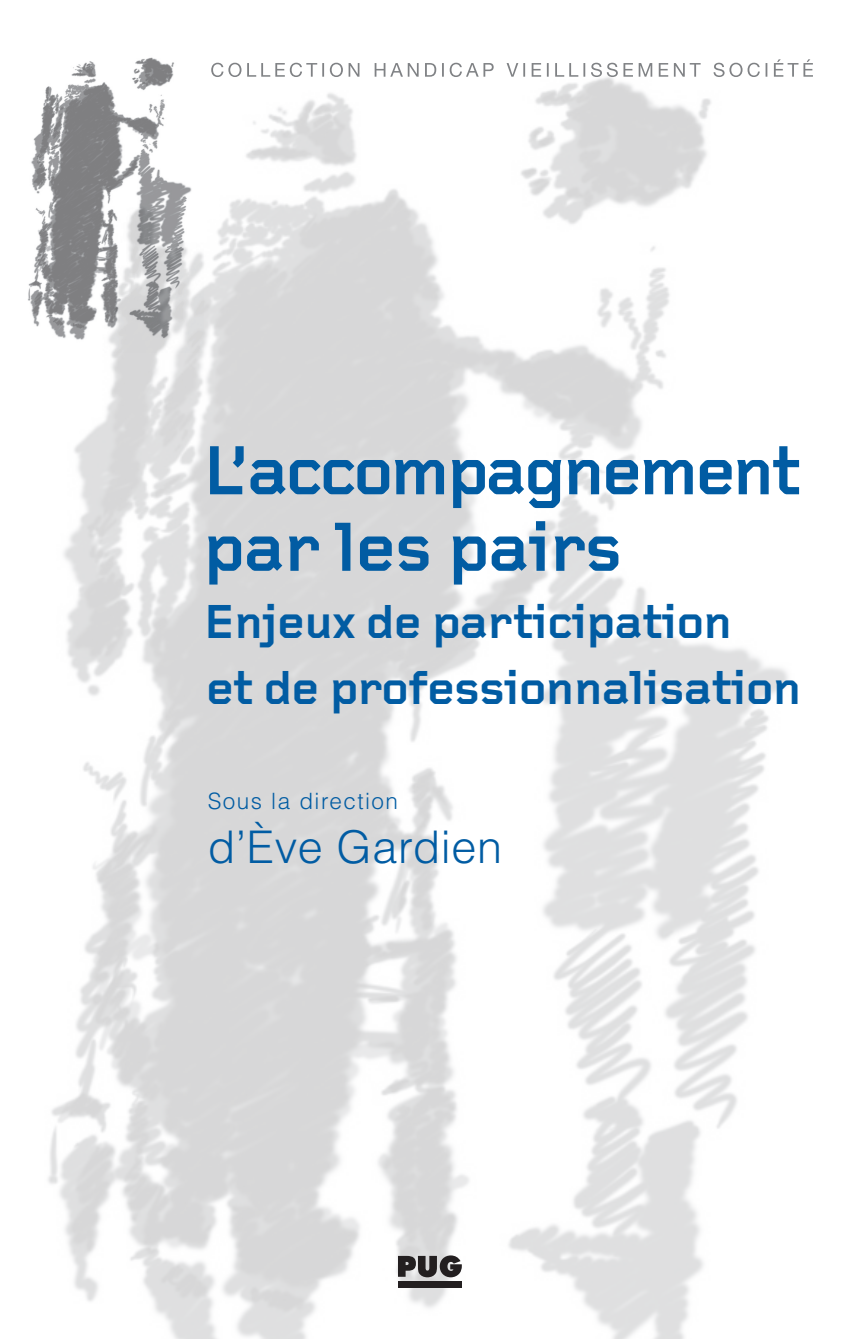
<style>
.page{position:relative;width:860px;height:1339px;background:#fff}
.page>*{position:absolute;margin:0;border:0;box-sizing:border-box;transform-origin:0 0}
.t1{font:700 72px/76.5px "Foundry Gridnik";letter-spacing:-.04em;color:#015ca3}
.t2{font:700 49.5px/65.2px "Foundry Gridnik";letter-spacing:-.015em;color:#015ca3}
.t3{font:300 45px "Helvetica LT Std";letter-spacing:.015em;color:#015ca3}
.t4{font:300 22.5px "Helvetica LT Std";letter-spacing:.065em;color:#015ca3}
</style>
<div class="page">
<img style="left:48px;top:63px;width:765px;height:1275px">
<img style="left:28px;top:57px;width:175px;height:296px">
<div style="left:398px;top:1281px;width:63px;height:6px;background:#231f20"></div>
<svg style="left:398px;top:1255px;width:63px;height:21px"></svg>
<svg style="left:211px;top:59px;width:601px;height:18px"></svg>
<h1 class="t1" style="left:202px;top:436px;width:600px">L’accompagnement par les pairs</h1>
<p class="t2" style="left:203px;top:592px;width:599px">Enjeux de participation<br>et de professionnalisation</p>
<p class="t4" style="left:208px;top:786px;width:192px">Sous la direction</p>
<p class="t3" style="left:208px;top:818px;width:296px">d’Ève Gardien</p>
</div>
